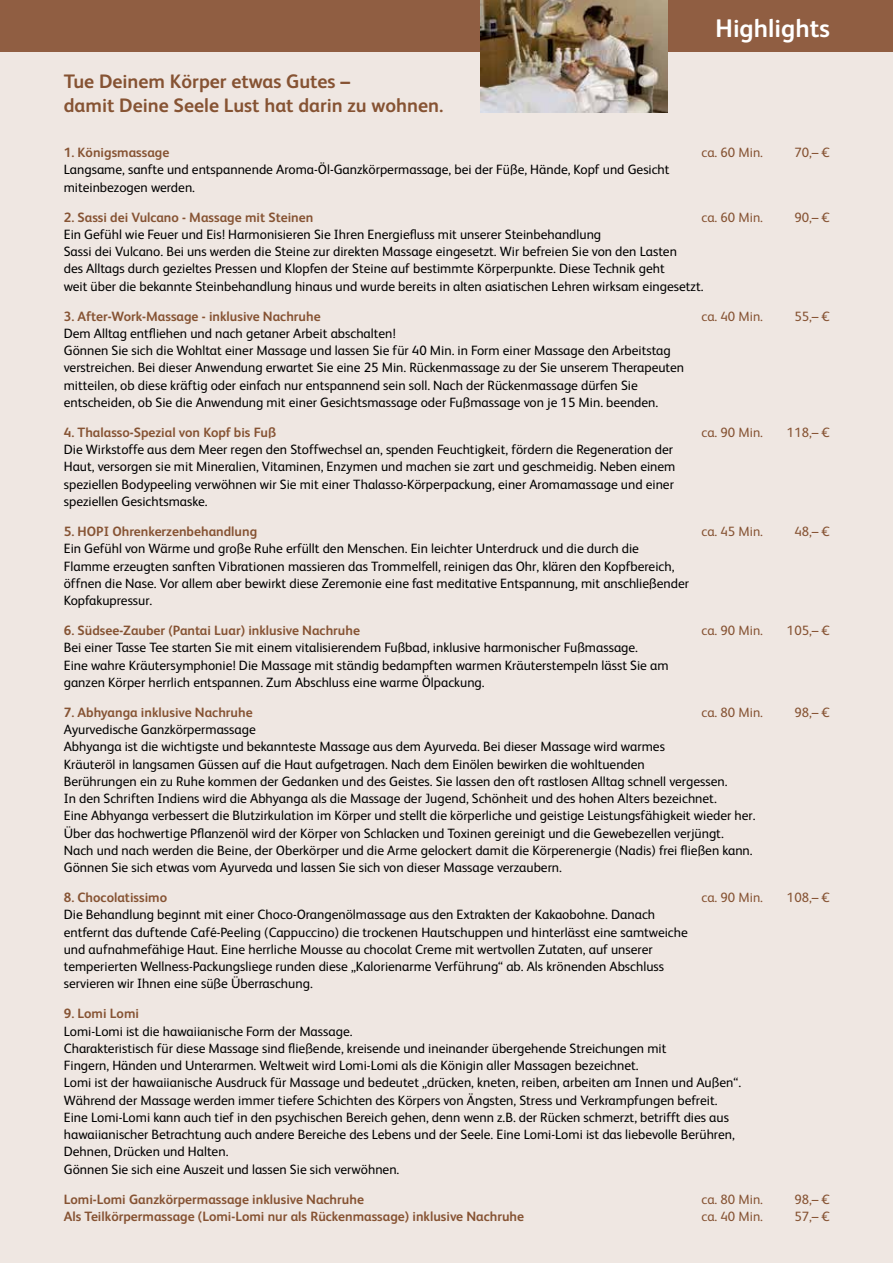
<style>
.page{position:relative;width:893px;height:1263px;background:#efe7e2}
.page>*{position:absolute;margin:0;border:0;box-sizing:border-box;transform-origin:0 0}
.t1{font:700 25.5px "FS Albert";color:#fff}
.t2{font:700 19.5px/24px "FS Albert";color:#865333}
.t3{font:13.5px/17.2px "FS Albert";color:#000}
.t4{font:700 13.5px "FS Albert";color:#865333}
.t5{font:13.5px "FS Albert";color:#865333}
</style>
<div class="page">
<div style="left:668px;top:0;width:225px;height:51px;background:#905e42"></div>
<div style="left:0;top:0;width:480px;height:51px;background:#905e42"></div>
<img style="left:480px;top:0;width:188px;height:113px">
<h2 class="t2" style="left:64px;top:68px;width:381px">Tue Deinem Körper etwas Gutes –<br>damit Deine Seele Lust hat darin zu wohnen.</h2>
<h1 class="t1" style="left:715px;top:11px;width:116px">Highlights</h1>
<p class="t4" style="left:64px;top:143px;width:107px">1. Königsmassage</p>
<p class="t5" style="left:702px;top:144px;width:63px">ca. 60 Min.</p>
<p class="t5" style="left:794px;top:144px;width:36px">70,– €</p>
<p class="t3" style="left:64px;top:160px;width:607px">Langsame, sanfte und entspannende Aroma-Öl-Ganzkörpermassage, bei der Füße, Hände, Kopf und Gesicht miteinbezogen werden.</p>
<p class="t4" style="left:64px;top:208px;width:251px">2. Sassi dei Vulcano - Massage mit Steinen</p>
<p class="t5" style="left:702px;top:208px;width:63px">ca. 60 Min.</p>
<p class="t5" style="left:794px;top:208px;width:36px">90,– €</p>
<p class="t3" style="left:64px;top:225px;width:641px">Ein Gefühl wie Feuer und Eis! Harmonisieren Sie Ihren Energiefluss mit unserer Steinbehandlung<br>Sassi dei Vulcano. Bei uns werden die Steine zur direkten Massage eingesetzt. Wir befreien Sie von den Lasten<br>des Alltags durch gezieltes Pressen und Klopfen der Steine auf bestimmte Körperpunkte. Diese Technik geht<br>weit über die bekannte Steinbehandlung hinaus und wurde bereits in alten asiatischen Lehren wirksam eingesetzt.</p>
<p class="t4" style="left:64px;top:307px;width:258px">3. After-Work-Massage - inklusive Nachruhe</p>
<p class="t5" style="left:702px;top:307px;width:63px">ca. 40 Min.</p>
<p class="t5" style="left:794px;top:307px;width:36px">55,– €</p>
<p class="t3" style="left:64px;top:324px;width:622px">Dem Alltag entfliehen und nach getaner Arbeit abschalten!<br>Gönnen Sie sich die Wohltat einer Massage und lassen Sie für 40 Min. in Form einer Massage den Arbeitstag verstreichen. Bei dieser Anwendung erwartet Sie eine 25 Min. Rückenmassage zu der Sie unserem Therapeuten mitteilen, ob diese kräftig oder einfach nur entspannend sein soll. Nach der Rückenmassage dürfen Sie entscheiden, ob Sie die Anwendung mit einer Gesichtsmassage oder Fußmassage von je 15 Min. beenden.</p>
<p class="t4" style="left:64px;top:423px;width:214px">4. Thalasso-Spezial von Kopf bis Fuß</p>
<p class="t5" style="left:702px;top:423px;width:63px">ca. 90 Min.</p>
<p class="t5" style="left:787px;top:423px;width:44px">118,– €</p>
<p class="t3" style="left:64px;top:440px;width:613px">Die Wirkstoffe aus dem Meer regen den Stoffwechsel an, spenden Feuchtigkeit, fördern die Regeneration der Haut, versorgen sie mit Mineralien, Vitaminen, Enzymen und machen sie zart und geschmeidig. Neben einem speziellen Bodypeeling verwöhnen wir Sie mit einer Thalasso-Körperpackung, einer Aromamassage und einer speziellen Gesichtsmaske.</p>
<p class="t4" style="left:64px;top:522px;width:195px">5. HOPI Ohrenkerzenbehandlung</p>
<p class="t5" style="left:702px;top:522px;width:63px">ca. 45 Min.</p>
<p class="t5" style="left:794px;top:522px;width:36px">48,– €</p>
<p class="t3" style="left:64px;top:539px;width:627px">Ein Gefühl von Wärme und große Ruhe erfüllt den Menschen. Ein leichter Unterdruck und die durch die<br>Flamme erzeugten sanften Vibrationen massieren das Trommelfell, reinigen das Ohr, klären den Kopfbereich, öffnen die Nase. Vor allem aber bewirkt diese Zeremonie eine fast meditative Entspannung, mit anschließender Kopfakupressur.</p>
<p class="t4" style="left:64px;top:621px;width:298px">6. Südsee-Zauber (Pantai Luar) inklusive Nachruhe</p>
<p class="t5" style="left:702px;top:621px;width:63px">ca. 90 Min.</p>
<p class="t5" style="left:787px;top:621px;width:44px">105,– €</p>
<p class="t3" style="left:64px;top:638px;width:606px">Bei einer Tasse Tee starten Sie mit einem vitalisierendem Fußbad, inklusive harmonischer Fußmassage.<br>Eine wahre Kräutersymphonie! Die Massage mit ständig bedampften warmen Kräuterstempeln lässt Sie am ganzen Körper herrlich entspannen. Zum Abschluss eine warme Ölpackung.</p>
<p class="t4" style="left:64px;top:703px;width:190px">7. Abhyanga inklusive Nachruhe</p>
<p class="t5" style="left:702px;top:703px;width:63px">ca. 80 Min.</p>
<p class="t5" style="left:794px;top:703px;width:36px">98,– €</p>
<p class="t3" style="left:64px;top:720px;width:693px">Ayurvedische Ganzkörpermassage<br>Abhyanga ist die wichtigste und bekannteste Massage aus dem Ayurveda. Bei dieser Massage wird warmes<br>Kräuteröl in langsamen Güssen auf die Haut aufgetragen. Nach dem Einölen bewirken die wohltuenden<br>Berührungen ein zu Ruhe kommen der Gedanken und des Geistes. Sie lassen den oft rastlosen Alltag schnell vergessen.<br>In den Schriften Indiens wird die Abhyanga als die Massage der Jugend, Schönheit und des hohen Alters bezeichnet.<br>Eine Abhyanga verbessert die Blutzirkulation im Körper und stellt die körperliche und geistige Leistungsfähigkeit wieder her.<br>Über das hochwertige Pflanzenöl wird der Körper von Schlacken und Toxinen gereinigt und die Gewebezellen verjüngt.<br>Nach und nach werden die Beine, der Oberkörper und die Arme gelockert damit die Körperenergie (Nadis) frei fließen kann.<br>Gönnen Sie sich etwas vom Ayurveda und lassen Sie sich von dieser Massage verzaubern.</p>
<p class="t4" style="left:64px;top:888px;width:105px">8. Chocolatissimo</p>
<p class="t5" style="left:702px;top:888px;width:63px">ca. 90 Min.</p>
<p class="t5" style="left:787px;top:888px;width:44px">108,– €</p>
<p class="t3" style="left:64px;top:905px;width:626px">Die Behandlung beginnt mit einer Choco-Orangenölmassage aus den Extrakten der Kakaobohne. Danach entfernt das duftende Café-Peeling (Cappuccino) die trockenen Hautschuppen und hinterlässt eine samtweiche und aufnahmefähige Haut. Eine herrliche Mousse au chocolat Creme mit wertvollen Zutaten, auf unserer temperierten Wellness-Packungsliege runden diese „Kalorienarme Verführung“ ab. Als krönenden Abschluss servieren wir Ihnen eine süße Überraschung.</p>
<p class="t4" style="left:64px;top:1004px;width:77px">9. Lomi Lomi</p>
<p class="t3" style="left:64px;top:1022px;width:679px">Lomi-Lomi ist die hawaiianische Form der Massage.<br>Charakteristisch für diese Massage sind fließende, kreisende und ineinander übergehende Streichungen mit<br>Fingern, Händen und Unterarmen. Weltweit wird Lomi-Lomi als die Königin aller Massagen bezeichnet.<br>Lomi ist der hawaiianische Ausdruck für Massage und bedeutet „drücken, kneten, reiben, arbeiten am Innen und Außen“.<br>Während der Massage werden immer tiefere Schichten des Körpers von Ängsten, Stress und Verkrampfungen befreit.<br>Eine Lomi-Lomi kann auch tief in den psychischen Bereich gehen, denn wenn z.B. der Rücken schmerzt, betrifft dies aus hawaiianischer Betrachtung auch andere Bereiche des Lebens und der Seele. Eine Lomi-Lomi ist das liebevolle Berühren, Dehnen, Drücken und Halten.<br>Gönnen Sie sich eine Auszeit und lassen Sie sich verwöhnen.</p>
<p class="t4" style="left:64px;top:1190px;width:302px">Lomi-Lomi Ganzkörpermassage inklusive Nachruhe</p>
<p class="t5" style="left:702px;top:1190px;width:63px">ca. 80 Min.</p>
<p class="t5" style="left:794px;top:1190px;width:36px">98,– €</p>
<p class="t4" style="left:64px;top:1207px;width:462px">Als Teilkörpermassage (Lomi-Lomi nur als Rückenmassage) inklusive Nachruhe</p>
<p class="t5" style="left:702px;top:1207px;width:63px">ca. 40 Min.</p>
<p class="t5" style="left:794px;top:1207px;width:36px">57,– €</p>
</div>
